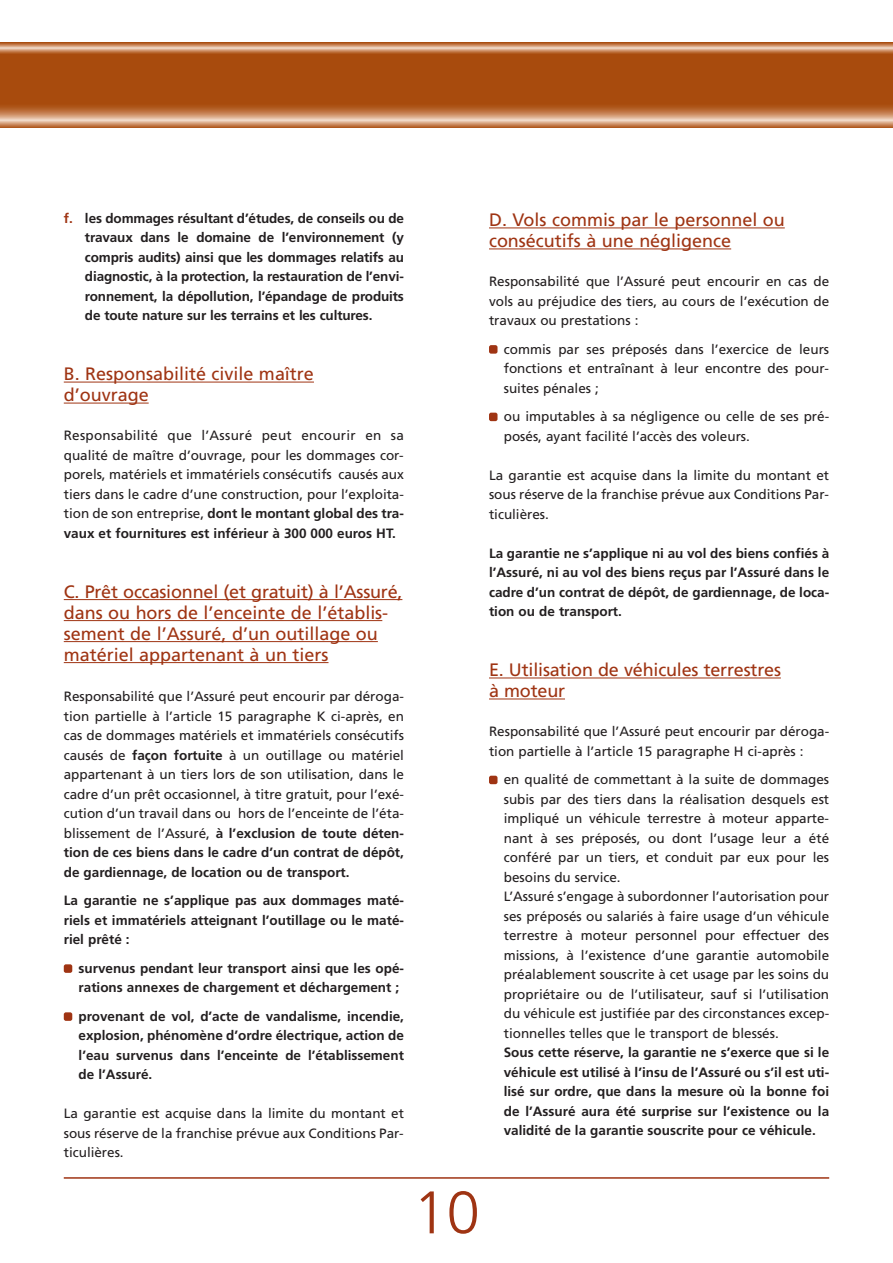
<style>
.page{position:relative;width:893px;height:1263px;background:#fff}
.page>*{position:absolute;margin:0;border:0;box-sizing:border-box;transform-origin:0 0}
.t1{font:300 60px "Frutiger";color:#9f3413}
.t2{font:18px/21px "Frutiger";color:#9f3413}
.t3{font:13.5px/19.5px "Frutiger";color:#231f20;text-align:justify}
.t4{font:700 13.5px/19.5px "Frutiger";color:#231f20;text-align:justify}
.s1{color:#9f3413}
.s2{font-weight:700}
</style>
<div class="page">
<hr style="left:64px;top:382px;width:250px;height:1px;background:#9f3413">
<hr style="left:64px;top:403px;width:85px;height:1px;background:#9f3413">
<hr style="left:64px;top:599px;width:338px;height:1px;background:#9f3413">
<hr style="left:64px;top:620px;width:318px;height:1px;background:#9f3413">
<hr style="left:64px;top:641px;width:314px;height:1px;background:#9f3413">
<hr style="left:64px;top:662px;width:264px;height:1px;background:#9f3413">
<div style="left:64px;top:1012px;width:8px;height:9px;background:#9f3413;border-radius:2px"></div>
<div style="left:64px;top:964px;width:8px;height:9px;background:#9f3413;border-radius:2px"></div>
<hr style="left:489px;top:227px;width:296px;height:1px;background:#9f3413">
<hr style="left:489px;top:248px;width:242px;height:1px;background:#9f3413">
<hr style="left:489px;top:677px;width:292px;height:1px;background:#9f3413">
<hr style="left:489px;top:698px;width:76px;height:1px;background:#9f3413">
<div style="left:489px;top:776px;width:8px;height:8px;background:#9f3413;border-radius:2px"></div>
<div style="left:489px;top:413px;width:8px;height:8px;background:#9f3413;border-radius:2px"></div>
<div style="left:489px;top:345px;width:8px;height:9px;background:#9f3413;border-radius:2px"></div>
<hr style="left:64px;top:1177px;width:765px;height:2px;background:#9f3413">
<img style="left:0;top:42px;width:893px;height:86px">
<p class="t4" style="left:85px;top:209px;width:320px;text-indent:-21px"><span class="s1">f.</span> les dommages résultant d’études, de conseils ou de travaux dans le domaine de l’environnement (y compris audits) ainsi que les dommages relatifs au diagnostic, à la protection, la restauration de l’envi&shy;ronnement, la dépollution, l’épandage de produits de toute nature sur les terrains et les cultures.</p>
<h2 class="t2" style="left:64px;top:365px;width:252px">B. Responsabilité civile maître d’ouvrage</h2>
<p class="t3" style="left:64px;top:427px;width:342px">Responsabilité que l’Assuré peut encourir en sa qualité de maître d’ouvrage, pour les dommages cor&shy;porels, matériels et immatériels consécutifs causés aux tiers dans le cadre d’une construction, pour l’exploita&shy;tion de son entreprise, <span class="s2">dont le montant global des tra&shy;vaux et fournitures est inférieur à 300 000 euros HT.</span></p>
<h2 class="t2" style="left:64px;top:582px;width:340px">C. Prêt occasionnel (et gratuit) à l’Assuré, dans ou hors de l’enceinte de l’établis&shy;sement de l’Assuré, d’un outillage ou matériel appartenant à un tiers</h2>
<p class="t3" style="left:64px;top:688px;width:342px">Responsabilité que l’Assuré peut encourir par déroga&shy;tion partielle à l’article 15 paragraphe K ci-après, en cas de dommages matériels et immatériels consécutifs causés de <span class="s2">façon fortuite</span> à un outillage ou matériel appartenant à un tiers lors de son utilisation, dans le cadre d’un prêt occasionnel, à titre gratuit, pour l’exé&shy;cution d’un travail dans ou hors de l’enceinte de l’éta&shy;blissement de l’Assuré, <span class="s2">à l’exclusion de toute déten&shy;tion de ces biens dans le cadre d’un contrat de dépôt, de gardiennage, de location ou de transport.</span></p>
<p class="t4" style="left:64px;top:892px;width:342px">La garantie ne s’applique pas aux dommages maté&shy;riels et immatériels atteignant l’outillage ou le maté&shy;riel prêté :</p>
<p class="t4" style="left:79px;top:959px;width:327px">survenus pendant leur transport ainsi que les opé&shy;rations annexes de chargement et déchargement ;</p>
<p class="t4" style="left:79px;top:1007px;width:327px">provenant de vol, d’acte de vandalisme, incendie, explosion, phénomène d’ordre électrique, action de l’eau survenus dans l’enceinte de l’établissement de l’Assuré.</p>
<p class="t3" style="left:64px;top:1105px;width:342px">La garantie est acquise dans la limite du montant et sous réserve de la franchise prévue aux Conditions Par&shy;ticulières.</p>
<h2 class="t2" style="left:489px;top:211px;width:297px">D. Vols commis par le personnel ou consécutifs à une négligence</h2>
<p class="t3" style="left:489px;top:273px;width:342px">Responsabilité que l’Assuré peut encourir en cas de vols au préjudice des tiers, au cours de l’exécution de travaux ou prestations :</p>
<p class="t3" style="left:504px;top:340px;width:327px">commis par ses préposés dans l’exercice de leurs fonctions et entraînant à leur encontre des pour&shy;suites pénales ;</p>
<p class="t3" style="left:504px;top:408px;width:327px">ou imputables à sa négligence ou celle de ses pré&shy;posés, ayant facilité l’accès des voleurs.</p>
<p class="t3" style="left:489px;top:466px;width:342px">La garantie est acquise dans la limite du montant et sous réserve de la franchise prévue aux Conditions Par&shy;ticulières.</p>
<p class="t4" style="left:489px;top:544px;width:342px">La garantie ne s’applique ni au vol des biens confiés à l’Assuré, ni au vol des biens reçus par l’Assuré dans le cadre d’un contrat de dépôt, de gardiennage, de loca&shy;tion ou de transport.</p>
<h2 class="t2" style="left:489px;top:661px;width:294px">E. Utilisation de véhicules terrestres à moteur</h2>
<p class="t3" style="left:489px;top:723px;width:342px">Responsabilité que l’Assuré peut encourir par déroga&shy;tion partielle à l’article 15 paragraphe H ci-après :</p>
<p class="t3" style="left:504px;top:771px;width:327px;text-align:left">en qualité de commettant à la suite de dommages subis par des tiers dans la réalisation desquels est impliqué un véhicule terrestre à moteur apparte&shy;nant à ses préposés, ou dont l’usage leur a été conféré par un tiers, et conduit par eux pour les besoins du service.<br>L’Assuré s’engage à subordonner l’autorisation pour ses préposés ou salariés à faire usage d’un véhicule terrestre à moteur personnel pour effectuer des missions, à l’existence d’une garantie automobile préalablement souscrite à cet usage par les soins du propriétaire ou de l’utilisateur, sauf si l’utilisation du véhicule est justifiée par des circonstances excep&shy;tionnelles telles que le transport de blessés.</p>
<p class="t4" style="left:504px;top:1044px;width:327px">Sous cette réserve, la garantie ne s’exerce que si le véhicule est utilisé à l’insu de l’Assuré ou s’il est uti&shy;lisé sur ordre, que dans la mesure où la bonne foi de l’Assuré aura été surprise sur l’existence ou la validité de la garantie souscrite pour ce véhicule.</p>
<h1 class="t1" style="left:413px;top:1188px;width:68px">10</h1>
</div>
